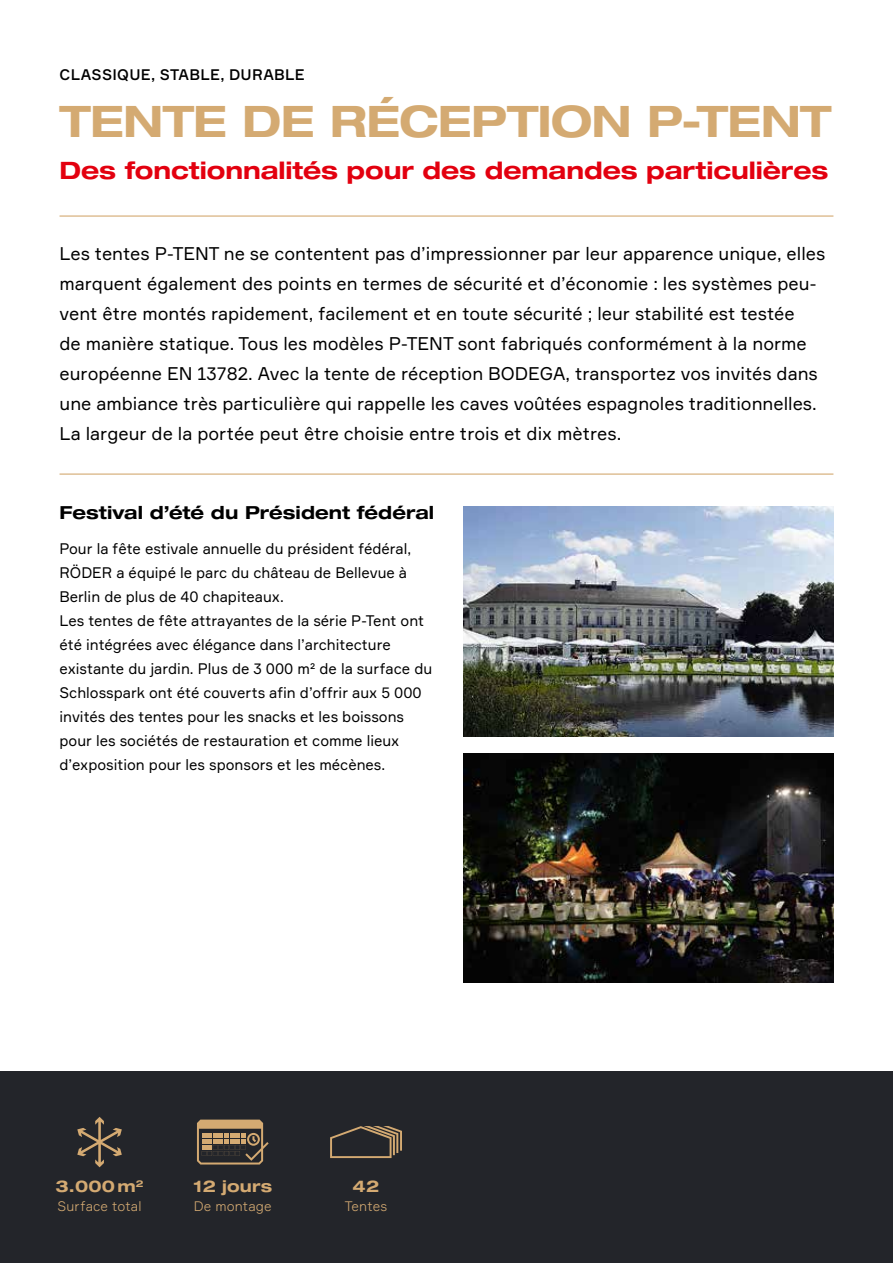
<style>
.page{position:relative;width:893px;height:1263px;background:#fff}
.page>*{position:absolute;margin:0;border:0;box-sizing:border-box;transform-origin:0 0}
.t1{font:700 expanded 43.5px "Helvetica Neue LT Pro";letter-spacing:-.02em;color:#d4aa72}
.t2{font:700 expanded 24px "Helvetica Neue LT Pro";letter-spacing:-.005em;color:#e3000f}
.t3{font:18px/30px "Formular";color:#000}
.t4{font:700 expanded 18px "Helvetica Neue LT Pro";letter-spacing:.005em;color:#000}
.t5{font:700 expanded 16.2px "Helvetica Neue LT Pro";letter-spacing:.01em;color:#d4aa72}
.t6{font:15px/24px "Formular";color:#000}
.t7{font:500 15px "Formular";letter-spacing:.02em;color:#000}
.t8{font:300 13.5px "Formular";letter-spacing:.01em;color:#d4aa72}
</style>
<div class="page">
<div style="left:0;top:1071px;width:893px;height:192px;background:#23252a"></div>
<img style="left:463px;top:753px;width:370px;height:230px">
<img style="left:463px;top:506px;width:370px;height:230px">
<svg style="left:77px;top:1117px;width:45px;height:50px"></svg>
<svg style="left:330px;top:1126px;width:72px;height:32px"></svg>
<svg style="left:197px;top:1119px;width:72px;height:45px"></svg>
<hr style="left:60px;top:473px;width:773px;height:2px;background:#d4aa72">
<hr style="left:60px;top:215px;width:773px;height:2px;background:#d4aa72">
<p class="t7" style="left:60px;top:65px;width:247px">CLASSIQUE, STABLE, DURABLE</p>
<h1 class="t1" style="left:60px;top:93px;width:773px">TENTE DE RÉCEPTION P-TENT</h1>
<h2 class="t2" style="left:60px;top:155px;width:770px">Des fonctionnalités pour des demandes particulières</h2>
<p class="t3" style="left:60px;top:238px;width:767px">Les tentes P-TENT ne se contentent pas d’impressionner par leur apparence unique, elles marquent également des points en termes de sécurité et d’économie : les systèmes peu&shy;vent être montés rapidement, facilement et en toute sécurité ; leur stabilité est testée<br>de manière statique. Tous les modèles P-TENT sont fabriqués conformément à la norme européenne EN 13782. Avec la tente de réception BODEGA, transportez vos invités dans une ambiance très particulière qui rappelle les caves voûtées espagnoles traditionnelles.<br>La largeur de la portée peut être choisie entre trois et dix mètres.</p>
<p class="t4" style="left:60px;top:501px;width:376px">Festival d’été du Président fédéral</p>
<p class="t6" style="left:60px;top:536px;width:374px">Pour la fête estivale annuelle du président fédéral, RÖDER a équipé le parc du château de Bellevue à Berlin de plus de 40 chapiteaux.<br>Les tentes de fête attrayantes de la série P-Tent ont été intégrées avec élégance dans l’architecture existante du jardin. Plus de 3 000 m² de la surface du Schlosspark ont été couverts afin d’offrir aux 5 000 invités des tentes pour les snacks et les boissons pour les sociétés de restauration et comme lieux d’exposition pour les sponsors et les mécènes.</p>
<p class="t5" style="left:56px;top:1176px;width:90px">3.000m<sup>2</sup></p>
<p class="t8" style="left:58px;top:1198px;width:85px">Surface total</p>
<p class="t5" style="left:194px;top:1176px;width:80px">12 jours</p>
<p class="t8" style="left:194px;top:1198px;width:79px">De montage</p>
<p class="t5" style="left:353px;top:1176px;width:28px">42</p>
<p class="t8" style="left:345px;top:1198px;width:44px">Tentes</p>
</div>
